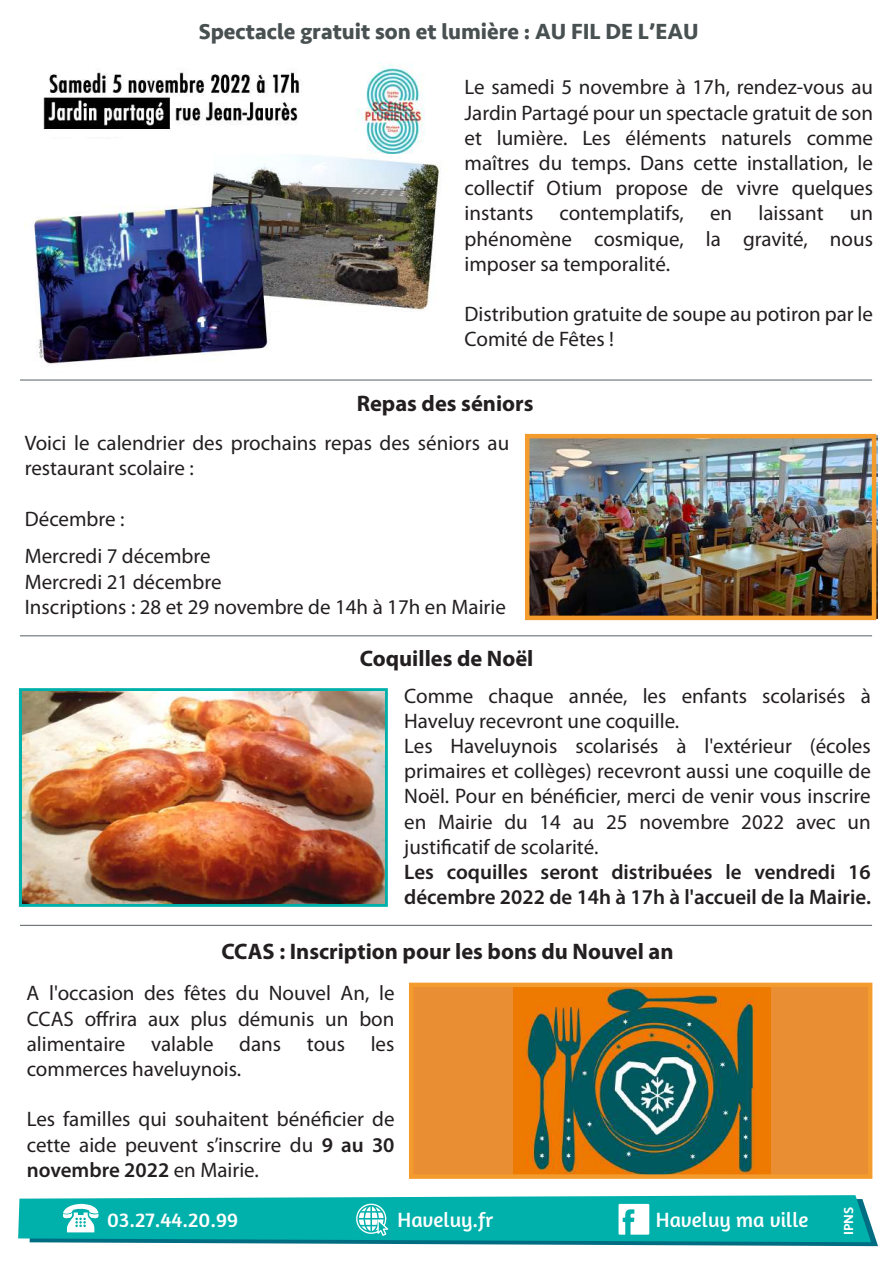
<style>
.page{position:relative;width:893px;height:1263px;background:#fff}
.page>*{position:absolute;margin:0;border:0;box-sizing:border-box;transform-origin:0 0}
.t1{font:700 22.5px "Myriad Pro";color:#231f20}
.t2{font:700 22.5px "Seravek";color:#485051}
.t3{font:21px/25.2px "Myriad Pro";color:#231f20}
.t4{font:600 21px/25.2px "Myriad Pro";color:#231f20}
.t5{font:21px "Amaranth";color:#fff}
.t6{font:500 13.5px "Seravek";color:#fff}
.s1{font-weight:600}
</style>
<div class="page">
<img style="left:530px;top:436px;width:347px;height:182px">
<svg style="left:18px;top:1195px;width:860px;height:51px;background:#20b4b2"></svg>
<hr style="left:20px;top:379px;width:852px;height:2px;background:#697175">
<img style="left:43px;top:62px;width:382px;height:92px">
<div style="left:57px;top:140px;width:278px;height:36px;background:#fff"></div>
<img style="left:25px;top:155px;width:416px;height:211px">
<div style="left:26px;top:140px;width:186px;height:36px;background:#fff"></div>
<div style="left:271px;top:312px;width:180px;height:60px;background:#fff"></div>
<hr style="left:20px;top:925px;width:852px;height:1px;background:#697175">
<div style="left:525px;top:434px;width:351px;height:186px;border:4px solid #f39c2d"></div>
<hr style="left:20px;top:635px;width:852px;height:1px;background:#697175">
<div style="left:19px;top:688px;width:369px;height:219px;border:4px solid #00b0ab"></div>
<img style="left:22px;top:691px;width:362px;height:213px">
<div style="left:412px;top:984px;width:460px;height:193px;background:#e98e32"></div>
<img style="left:513px;top:988px;width:258px;height:186px">
<div style="left:409px;top:983px;width:463px;height:196px;border:4px solid #f39c2d"></div>
<p class="t2" style="left:199px;top:13px;width:501px">Spectacle gratuit son et lumière : AU FIL DE L’EAU</p>
<p class="t3" style="left:465px;top:75px;width:410px;text-align:justify">Le samedi 5 novembre à 17h, rendez-vous au Jardin Partagé pour un spectacle gratuit de son et lumière. Les éléments naturels comme maîtres du temps. Dans cette installation, le collectif Otium propose de vivre quelques instants contemplatifs, en laissant un phénomène cosmique, la gravité, nous imposer sa temporalité.</p>
<p class="t3" style="left:465px;top:302px;width:410px">Distribution gratuite de soupe au potiron par le<br>Comité de Fêtes !</p>
<p class="t1" style="left:357px;top:391px;width:178px">Repas des séniors</p>
<p class="t3" style="left:25px;top:431px;width:486px">Voici le calendrier des prochains repas des séniors au restaurant scolaire :</p>
<p class="t3" style="left:25px;top:500px;width:188px;line-height:37.8px">Décembre :<br>Mercredi 7 décembre</p>
<p class="t3" style="left:25px;top:569px;width:483px">Mercredi 21 décembre<br>Inscriptions : 28 et 29 novembre de 14h à 17h en Mairie</p>
<p class="t1" style="left:360px;top:646px;width:175px">Coquilles de Noël</p>
<p class="t3" style="left:404px;top:683px;width:468px">Comme chaque année, les enfants scolarisés à Haveluy recevront une coquille.<br>Les Haveluynois scolarisés à l'extérieur (écoles primaires et collèges) recevront aussi une coquille de Noël. Pour en bénéficier, merci de venir vous inscrire en Mairie du 14 au 25 novembre 2022 avec un justificatif de scolarité.</p>
<p class="t4" style="left:404px;top:859px;width:468px">Les coquilles seront distribuées le vendredi 16 décembre 2022 de 14h à 17h à l'accueil de la Mairie.</p>
<p class="t1" style="left:222px;top:939px;width:453px">CCAS : Inscription pour les bons du Nouvel an</p>
<p class="t3" style="left:27px;top:981px;width:369px;text-align:justify">A l'occasion des fêtes du Nouvel An, le CCAS offrira aux plus démunis un bon alimentaire valable dans tous les commerces haveluynois.</p>
<p class="t3" style="left:27px;top:1107px;width:369px;text-align:justify">Les familles qui souhaitent bénéficier de cette aide peuvent s’inscrire du <span class="s1">9 au 30 novembre 2022</span> en Mairie.</p>
<p class="t5" style="left:107px;top:1207px;width:133px">03.27.44.20.99</p>
<p class="t5" style="left:397px;top:1207px;width:97px">Haveluy.fr</p>
<p class="t5" style="left:656px;top:1207px;width:154px">Haveluy ma ville</p>
<p class="t6" style="left:840px;top:1235px;width:30px;rotate:-90deg">IPNS</p>
</div>
